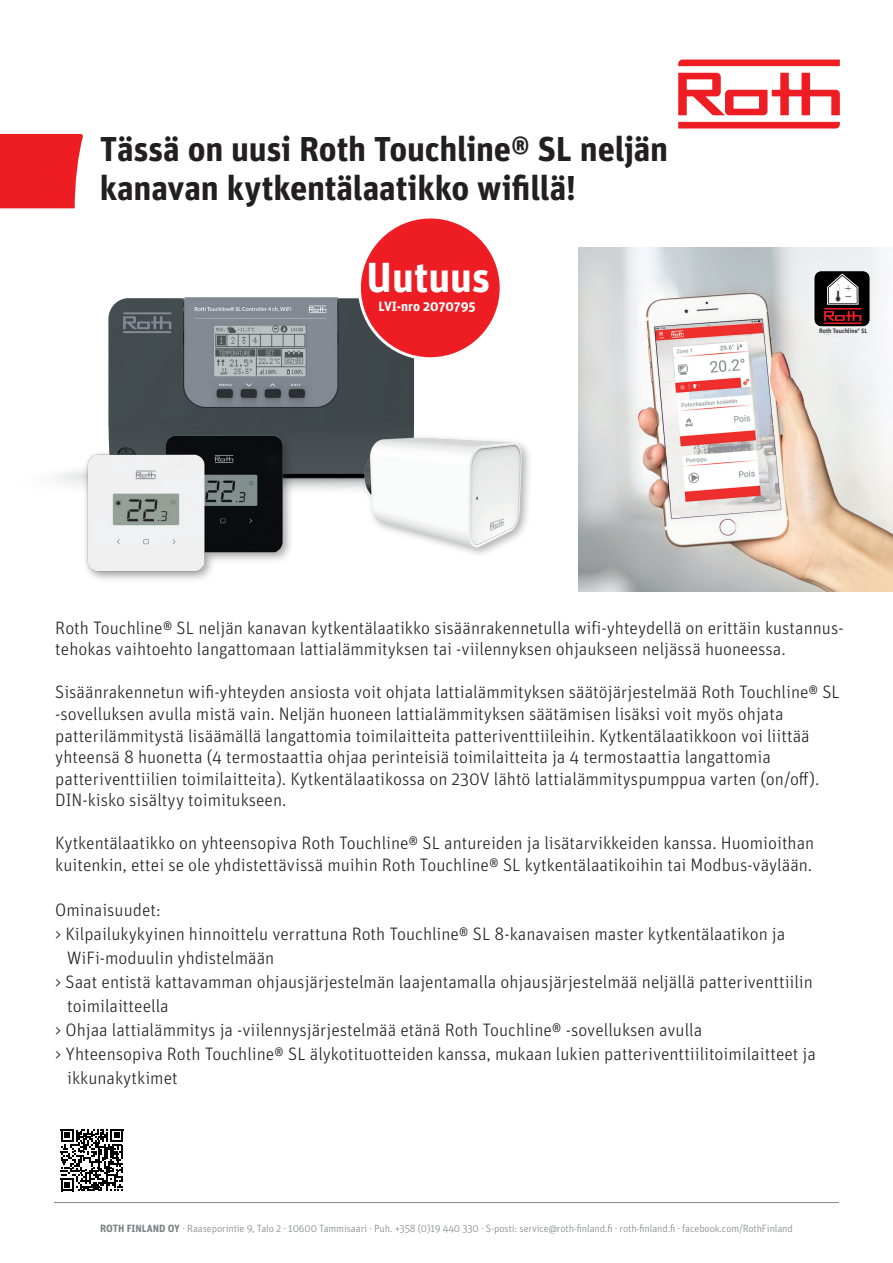
<style>
.page{position:relative;width:893px;height:1263px;background:#fff}
.page>*{position:absolute;margin:0;border:0;box-sizing:border-box;transform-origin:0 0}
.t1{font:700 42px "Unit OT";color:#fff}
.t2{font:700 34.5px/39px "Unit OT";letter-spacing:-.005em;color:#231f20}
.t3{font:300 18px/21.6px "Unit OT";color:#231f20}
.t4{font:700 13.5px "Unit OT";color:#fff}
.t5{font:300 10.5px "Unit OT";letter-spacing:-.01em;color:#808285}
.t6{font:500 6.3px "Unit OT";letter-spacing:-.01em;color:#231f20}
.s1{font-weight:700}
</style>
<div class="page">
<svg style="left:0;top:134px;width:83px;height:74px;background:#ef2b31"></svg>
<svg style="left:678px;top:122px;width:162px;height:7px"></svg>
<svg style="left:678px;top:60px;width:162px;height:6px"></svg>
<svg style="left:678px;top:73px;width:162px;height:42px"></svg>
<hr style="left:54px;top:1202px;width:785px;height:1px;background:#808285">
<svg style="left:61px;top:1129px;width:62px;height:62px"></svg>
<img style="left:55px;top:297px;width:360px;height:193px">
<img style="left:359px;top:405px;width:171px;height:149px">
<img style="left:578px;top:247px;width:315px;height:345px">
<div style="left:359px;top:217px;width:142px;height:142px;background:#ee1d23;border-radius:50%"></div>
<div style="left:358px;top:215px;width:145px;height:145px;border:3px solid #fff;border-radius:50%"></div>
<div style="left:814px;top:271px;width:56px;height:56px;background:#000001;border-radius:7px"></div>
<div style="left:814px;top:271px;width:56px;height:56px;border:1px solid #fff;border-radius:7px"></div>
<svg style="left:824px;top:273px;width:37px;height:51px"></svg>
<img style="left:65px;top:395px;width:245px;height:185px">
<p class="t2" style="left:100px;top:128px;width:570px">Tässä on uusi Roth Touchline® SL neljän kanavan kytkentälaatikko wifillä!</p>
<p class="t1" style="left:367px;top:250px;width:125px">Uutuus</p>
<p class="t4" style="left:378px;top:297px;width:99px">LVI-nro 2070795</p>
<p class="t6" style="left:819px;top:327px;width:50px">Roth Touchline<sup>®</sup> SL</p>
<p class="t3" style="left:55px;top:617px;width:790px;line-height:20.9px">Roth Touchline® SL neljän kanavan kytkentälaatikko sisäänrakennetulla wifi-yhteydellä on erittäin kustannus&shy;tehokas vaihtoehto langattomaan lattialämmityksen tai -viilennyksen ohjaukseen neljässä huoneessa.</p>
<p class="t3" style="left:55px;top:681px;width:786px">Sisäänrakennetun wifi-yhteyden ansiosta voit ohjata lattialämmityksen säätöjärjestelmää Roth Touchline® SL -sovelluksen avulla mistä vain. Neljän huoneen lattialämmityksen säätämisen lisäksi voit myös ohjata patterilämmitystä lisäämällä langattomia toimilaitteita patteriventtiileihin. Kytkentälaatikkoon voi liittää yhteensä 8 huonetta (4 termostaattia ohjaa perinteisiä toimilaitteita ja 4 termostaattia langattomia patteriventtiilien toimilaitteita). Kytkentälaatikossa on 230V lähtö lattialämmityspumppua varten (on/off).<br>DIN-kisko sisältyy toimitukseen.</p>
<p class="t3" style="left:55px;top:832px;width:760px">Kytkentälaatikko on yhteensopiva Roth Touchline® SL antureiden ja lisätarvikkeiden kanssa. Huomioithan kuitenkin, ettei se ole yhdistettävissä muihin Roth Touchline® SL kytkentälaatikoihin tai Modbus-väylään.</p>
<p class="t3" style="left:55px;top:899px;width:107px">Ominaisuudet:</p>
<p class="t3" style="left:67px;top:922px;width:719px;line-height:24px;text-indent:-12px">&gt; Kilpailukykyinen hinnoittelu verrattuna Roth Touchline® SL 8-kanavaisen master kytkentälaatikon ja<br>WiFi-moduulin yhdistelmään</p>
<p class="t3" style="left:67px;top:970px;width:747px;line-height:24px;text-indent:-12px">&gt; Saat entistä kattavamman ohjausjärjestelmän laajentamalla ohjausjärjestelmää neljällä patteriventtiilin toimilaitteella</p>
<p class="t3" style="left:55px;top:1019px;width:649px">&gt; Ohjaa lattialämmitys ja -viilennysjärjestelmää etänä Roth Touchline® -sovelluksen avulla</p>
<p class="t3" style="left:67px;top:1042px;width:750px;line-height:24px;text-indent:-12px">&gt; Yhteensopiva Roth Touchline® SL älykotituotteiden kanssa, mukaan lukien patteriventtiilitoimilaitteet ja ikkunakytkimet</p>
<p class="t5" style="left:100px;top:1222px;width:694px"><span class="s1">ROTH FINLAND OY</span> · Raaseporintie 9, Talo 2 · 10600 Tammisaari · Puh. +358 (0)19 440 330 · S-posti: service@roth-finland.fi · roth-finland.fi · facebook.com/RothFinland</p>
</div>
